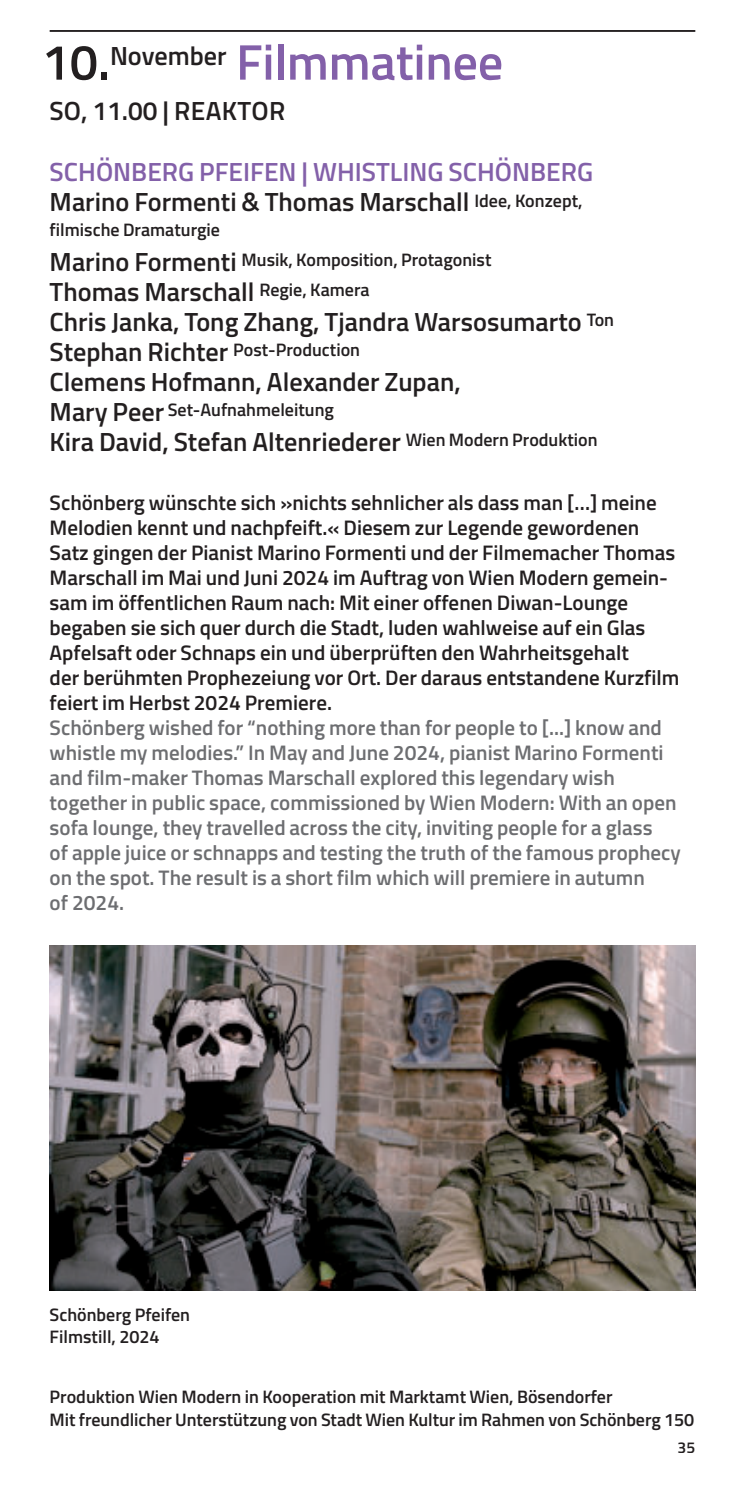
<style>
.page{position:relative;width:745px;height:1489px;background:#fff}
.page>*{position:absolute;margin:0;border:0;box-sizing:border-box;transform-origin:0 0}
.t1{font:600 50px "Titillium";letter-spacing:-.005em;color:#8360a9}
.t2{font:600 26.25px/30px "Titillium";color:#231f20}
.t3{font:600 26.25px/30px "Titillium";color:#8360a9}
.t4{font:600 21px/25px "Titillium";color:#231f20}
.t5{font:600 21px/25px "Titillium";color:#6d6e71}
.t6{font:600 18px/22.5px "Titillium";color:#231f20}
.t7{font:600 15.75px "Titillium";color:#231f20}
.s1{color:#231f20}
.s2{font-size:26.25px}
</style>
<div class="page">
<hr style="left:50px;top:30px;width:644px;height:2px;background:#231f20">
<img style="left:50px;top:945px;width:644px;height:345px">
<h1 class="t1" style="left:42px;top:35px;width:462px"><span class="s1">10.</span><sup>November</sup> Filmmatinee</h1>
<p class="t2" style="left:50px;top:96px;width:237px">SO, 11.00 | REAKTOR</p>
<p class="t3" style="left:50px;top:157px;width:544px">SCHÖNBERG PFEIFEN | WHISTLING SCHÖNBERG<br><span class="s1">Marino Formenti &amp; Thomas Marschall</span> <sup>Idee,</sup> <sup>Konzept,</sup></p>
<p class="t6" style="left:50px;top:215px;width:443px;line-height:30px">filmische Dramaturgie<br><span class="s2">Marino Formenti</span> Musik, Komposition, Protagonist</p>
<p class="t2" style="left:50px;top:277px;width:565px">Thomas Marschall <sup>Regie,</sup> <sup>Kamera<br></sup>Chris Janka, Tong Zhang, Tjandra Warsosumarto <sup>Ton</sup></p>
<p class="t6" style="left:50px;top:339px;width:312px"><span class="s2">Stephan Richter</span> Post-Production</p>
<p class="t2" style="left:50px;top:367px;width:412px">Clemens Hofmann, Alexander Zupan,</p>
<p class="t6" style="left:50px;top:399px;width:285px"><span class="s2">Mary Peer</span> Set-Aufnahmeleitung</p>
<p class="t2" style="left:50px;top:427px;width:549px">Kira David, Stefan Altenriederer <sup>Wien</sup> <sup>Modern</sup> <sup>Produktion</sup></p>
<p class="t4" style="left:50px;top:491px;width:631px">Schönberg wünschte sich »nichts sehnlicher als dass man […] meine Melodien kennt und nachpfeift.« Diesem zur Legende gewordenen Satz gingen der Pianist Marino Formenti und der Filmemacher Thomas Marschall im Mai und Juni 2024 im Auftrag von Wien Modern gemein&shy;sam im öffentlichen Raum nach: Mit einer offenen Diwan-Lounge begaben sie sich quer durch die Stadt, luden wahlweise auf ein Glas Apfelsaft oder Schnaps ein und überprüften den Wahrheitsgehalt<br>der berühmten Prophezeiung vor Ort. Der daraus entstandene Kurzfilm feiert im Herbst 2024 Premiere.</p>
<p class="t5" style="left:50px;top:716px;width:632px">Schönberg wished for “nothing more than for people to [...] know and whistle my melodies.” In May and June 2024, pianist Marino Formenti and film-maker Thomas Marschall explored this legendary wish together in public space, commissioned by Wien Modern: With an open sofa lounge, they travelled across the city, inviting people for a glass<br>of apple juice or schnapps and testing the truth of the famous prophecy on the spot. The result is a short film which will premiere in autumn<br>of 2024.</p>
<p class="t6" style="left:50px;top:1303px;width:142px">Schönberg Pfeifen<br>Filmstill, 2024</p>
<p class="t6" style="left:50px;top:1385px;width:645px">Produktion Wien Modern in Kooperation mit Marktamt Wien, Bösendorfer<br>Mit freundlicher Unterstützung von Stadt Wien Kultur im Rahmen von Schönberg 150</p>
<p class="t7" style="left:677px;top:1438px;width:19px">35</p>
</div>
